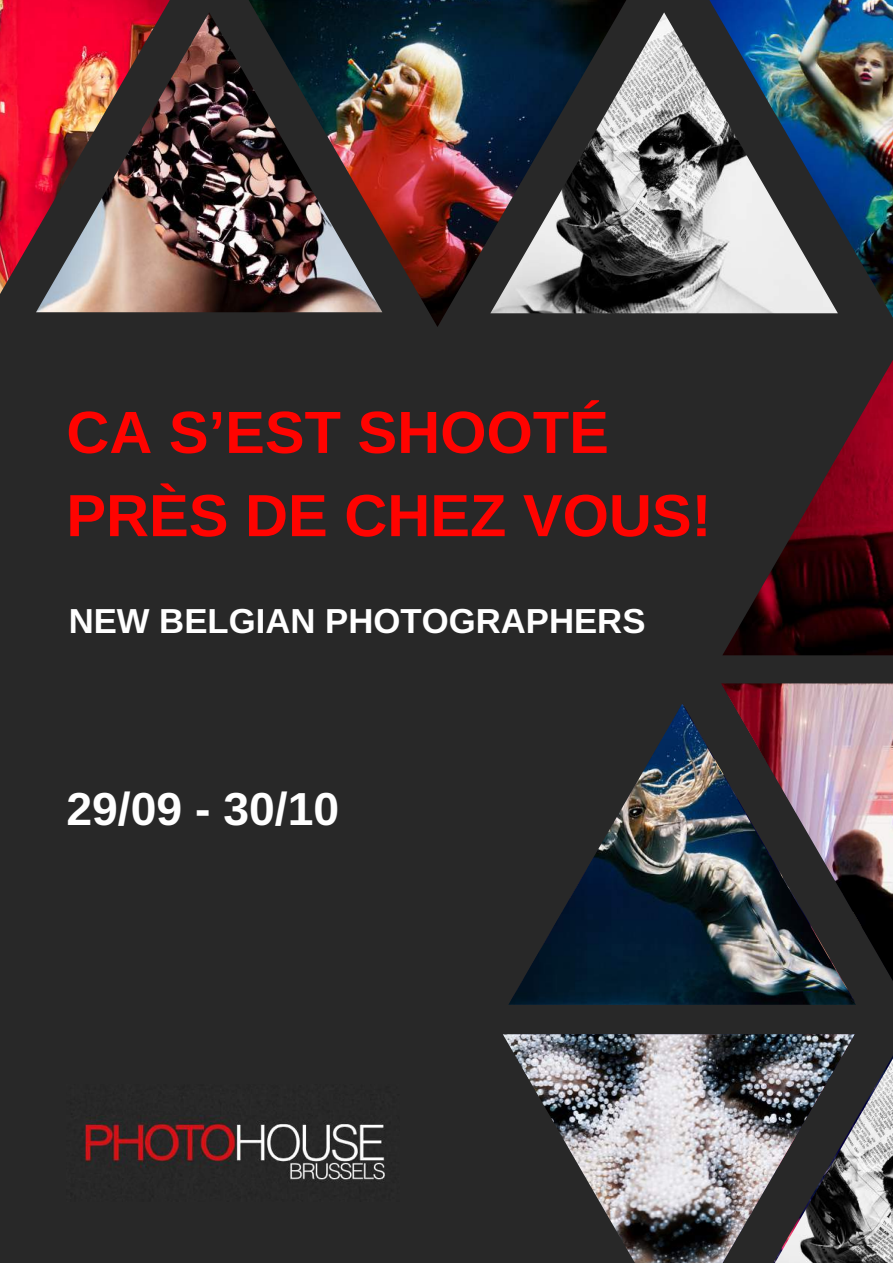
<style>
.page{position:relative;width:893px;height:1263px;background:#fff}
.page>*{position:absolute;margin:0;border:0;box-sizing:border-box;transform-origin:0 0}
.t1{font:700 59.55px/83.2px "Arimo";color:#ff0300}
.t2{font:700 46.35px "Arimo";color:#fff}
.t3{font:700 34.65px "Arimo";color:#fff}
</style>
<div class="page">
<div style="left:0;top:0;width:892px;height:1262px;background:#282828"></div>
<img style="left:628px;top:12px;width:79px;height:301px">
<img style="left:854px;top:1057px;width:38px;height:205px">
<img style="left:503px;top:1034px;width:351px;height:228px">
<img style="left:0;top:0;width:170px;height:294px">
<img style="left:721px;top:683px;width:171px;height:354px">
<img style="left:36px;top:12px;width:210px;height:300px">
<img style="left:508px;top:704px;width:347px;height:301px">
<img style="left:246px;top:0;width:382px;height:327px">
<img style="left:707px;top:0;width:185px;height:314px">
<img style="left:722px;top:289px;width:170px;height:366px">
<img style="left:85px;top:1115px;width:300px;height:67px">
<p class="t1" style="left:66px;top:391px;width:646px">CA S’EST SHOOTÉ<br>PRÈS DE CHEZ VOUS!</p>
<p class="t3" style="left:69px;top:601px;width:578px">NEW BELGIAN PHOTOGRAPHERS</p>
<p class="t2" style="left:66px;top:783px;width:274px">29/09 - 30/10</p>
</div>
